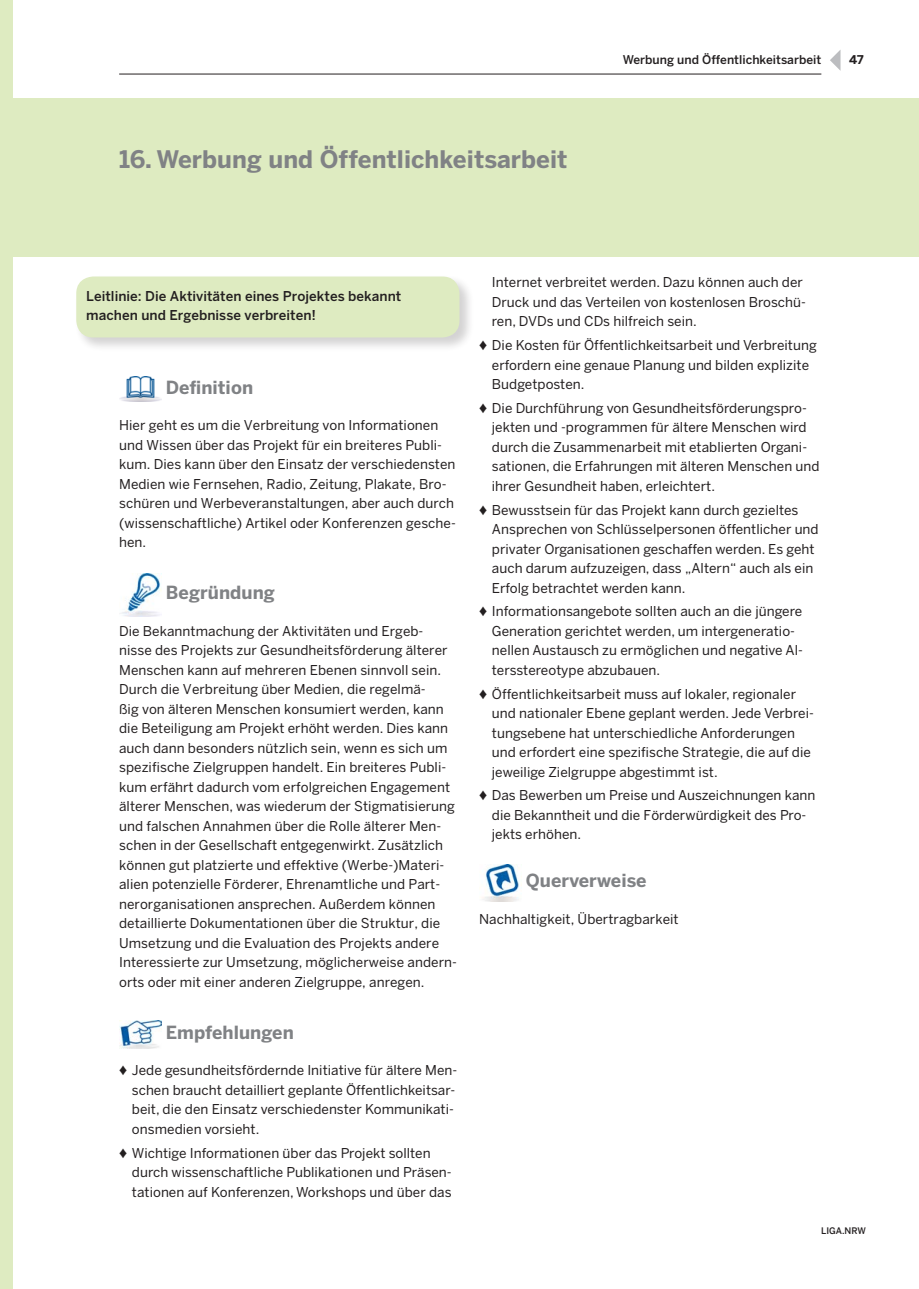
<style>
.page{position:relative;width:919px;height:1289px;background:#fff}
.page>*{position:absolute;margin:0;border:0;box-sizing:border-box;transform-origin:0 0}
.t1{font:700 24px "Benton Sans";letter-spacing:.005em;color:#808285}
.t2{font:700 18px "Benton Sans";letter-spacing:.005em;color:#808285}
.t3{font:13.5px/19.5px "Benton Sans";letter-spacing:.005em;color:#231f20}
.t4{font:500 13.5px/19.5px "Benton Sans";letter-spacing:.005em;color:#231f20}
.t5{font:500 12px "Benton Sans";letter-spacing:.005em;color:#231f20}
.t6{font:700 12px "Benton Sans";color:#231f20}
.t7{font:500 9px "Benton Sans";letter-spacing:.005em;color:#231f20}
</style>
<div class="page">
<div style="left:0;top:0;width:13px;height:1288px;background:#deebc1"></div>
<hr style="left:119px;top:74px;width:702px;height:1px;background:#231f20">
<svg style="left:830px;top:50px;width:10px;height:20px"></svg>
<div style="left:14px;top:98px;width:904px;height:159px;background:#deebc1"></div>
<div style="left:74px;top:275px;width:400px;height:77px;background:#231f20;opacity:.2"></div>
<div style="left:76px;top:276px;width:383px;height:61px;background:#deebc1;border-radius:17px"></div>
<img style="left:119px;top:377px;width:43px;height:25px">
<img style="left:120px;top:573px;width:41px;height:43px">
<img style="left:119px;top:1020px;width:43px;height:28px">
<img style="left:483px;top:864px;width:36px;height:37px">
<h1 class="t1" style="left:119px;top:144px;width:450px">16. Werbung und Öffentlichkeitsarbeit</h1>
<p class="t5" style="left:622px;top:53px;width:200px">Werbung und Öffentlichkeitsarbeit</p>
<p class="t6" style="left:849px;top:53px;width:16px">47</p>
<p class="t4" style="left:86px;top:286px;width:316px">Leitlinie: Die Aktivitäten eines Projektes bekannt machen und Ergebnisse verbreiten!</p>
<h2 class="t2" style="left:166px;top:376px;width:89px">Definition</h2>
<p class="t3" style="left:119px;top:415px;width:338px">Hier geht es um die Verbreitung von Informationen und Wissen über das Projekt für ein breiteres Publi&shy;kum. Dies kann über den Einsatz der verschiedensten Medien wie Fernsehen, Radio, Zeitung, Plakate, Bro&shy;schüren und Werbeveranstaltungen, aber auch durch (wissenschaftliche) Artikel oder Konferenzen gesche&shy;hen.</p>
<h2 class="t2" style="left:166px;top:582px;width:110px">Begründung</h2>
<p class="t3" style="left:119px;top:621px;width:339px">Die Bekanntmachung der Aktivitäten und Ergeb&shy;nisse des Projekts zur Gesundheitsförderung älterer Menschen kann auf mehreren Ebenen sinnvoll sein.<br>Durch die Verbreitung über Medien, die regelmä-<br>ßig von älteren Menschen konsumiert werden, kann die Beteiligung am Projekt erhöht werden. Dies kann auch dann besonders nützlich sein, wenn es sich um spezifische Zielgruppen handelt. Ein breiteres Publi&shy;kum erfährt dadurch vom erfolgreichen Engagement älterer Menschen, was wiederum der Stigmatisierung und falschen Annahmen über die Rolle älterer Men&shy;schen in der Gesellschaft entgegenwirkt. Zusätzlich können gut platzierte und effektive (Werbe-)Materi&shy;alien potenzielle Förderer, Ehrenamtliche und Part&shy;nerorganisationen ansprechen. Außerdem können detaillierte Dokumentationen über die Struktur, die Umsetzung und die Evaluation des Projekts andere Interessierte zur Umsetzung, möglicherweise andern&shy;orts oder mit einer anderen Zielgruppe, anregen.</p>
<h2 class="t2" style="left:166px;top:1021px;width:129px">Empfehlungen</h2>
<p class="t3" style="left:132px;top:1060px;width:327px;text-indent:-13px">♦ Jede gesundheitsfördernde Initiative für ältere Men&shy;schen braucht detailliert geplante Öffentlichkeitsar&shy;beit, die den Einsatz verschiedenster Kommunikati&shy;onsmedien vorsieht.</p>
<p class="t3" style="left:132px;top:1142px;width:321px;text-indent:-13px">♦ Wichtige Informationen über das Projekt sollten durch wissenschaftliche Publikationen und Präsen&shy;tationen auf Konferenzen, Workshops und über das</p>
<p class="t3" style="left:492px;top:272px;width:315px">Internet verbreitet werden. Dazu können auch der<br>Druck und das Verteilen von kostenlosen Broschü&shy;ren, DVDs und CDs hilfreich sein.</p>
<p class="t3" style="left:492px;top:335px;width:326px;text-indent:-13px">♦ Die Kosten für Öffentlichkeitsarbeit und Verbreitung erfordern eine genaue Planung und bilden explizite<br>Budgetposten.</p>
<p class="t3" style="left:492px;top:398px;width:329px;text-indent:-13px">♦ Die Durchführung von Gesundheitsförderungspro&shy;jekten und -programmen für ältere Menschen wird durch die Zusammenarbeit mit etablierten Organi&shy;sationen, die Erfahrungen mit älteren Menschen und ihrer Gesundheit haben, erleichtert.</p>
<p class="t3" style="left:492px;top:499px;width:328px;text-indent:-13px">♦ Bewusstsein für das Projekt kann durch gezieltes Ansprechen von Schlüsselpersonen öffentlicher und privater Organisationen geschaffen werden. Es geht auch darum aufzuzeigen, dass „Altern“ auch als ein Erfolg betrachtet werden kann.</p>
<p class="t3" style="left:492px;top:601px;width:312px;text-indent:-13px">♦ Informationsangebote sollten auch an die jüngere Generation gerichtet werden, um intergeneratio&shy;nellen Austausch zu ermöglichen und negative Al&shy;tersstereotype abzubauen.</p>
<p class="t3" style="left:492px;top:683px;width:323px;text-indent:-13px">♦ Öffentlichkeitsarbeit muss auf lokaler, regionaler und nationaler Ebene geplant werden. Jede Verbrei&shy;tungsebene hat unterschiedliche Anforderungen und erfordert eine spezifische Strategie, die auf die jeweilige Zielgruppe abgestimmt ist.</p>
<p class="t3" style="left:492px;top:785px;width:325px;text-indent:-13px">♦ Das Bewerben um Preise und Auszeichnungen kann die Bekanntheit und die Förderwürdigkeit des Pro&shy;jekts erhöhen.</p>
<h2 class="t2" style="left:526px;top:870px;width:122px">Querverweise</h2>
<p class="t3" style="left:479px;top:909px;width:201px">Nachhaltigkeit, Übertragbarkeit</p>
<p class="t7" style="left:821px;top:1225px;width:46px">LIGA.NRW</p>
</div>
